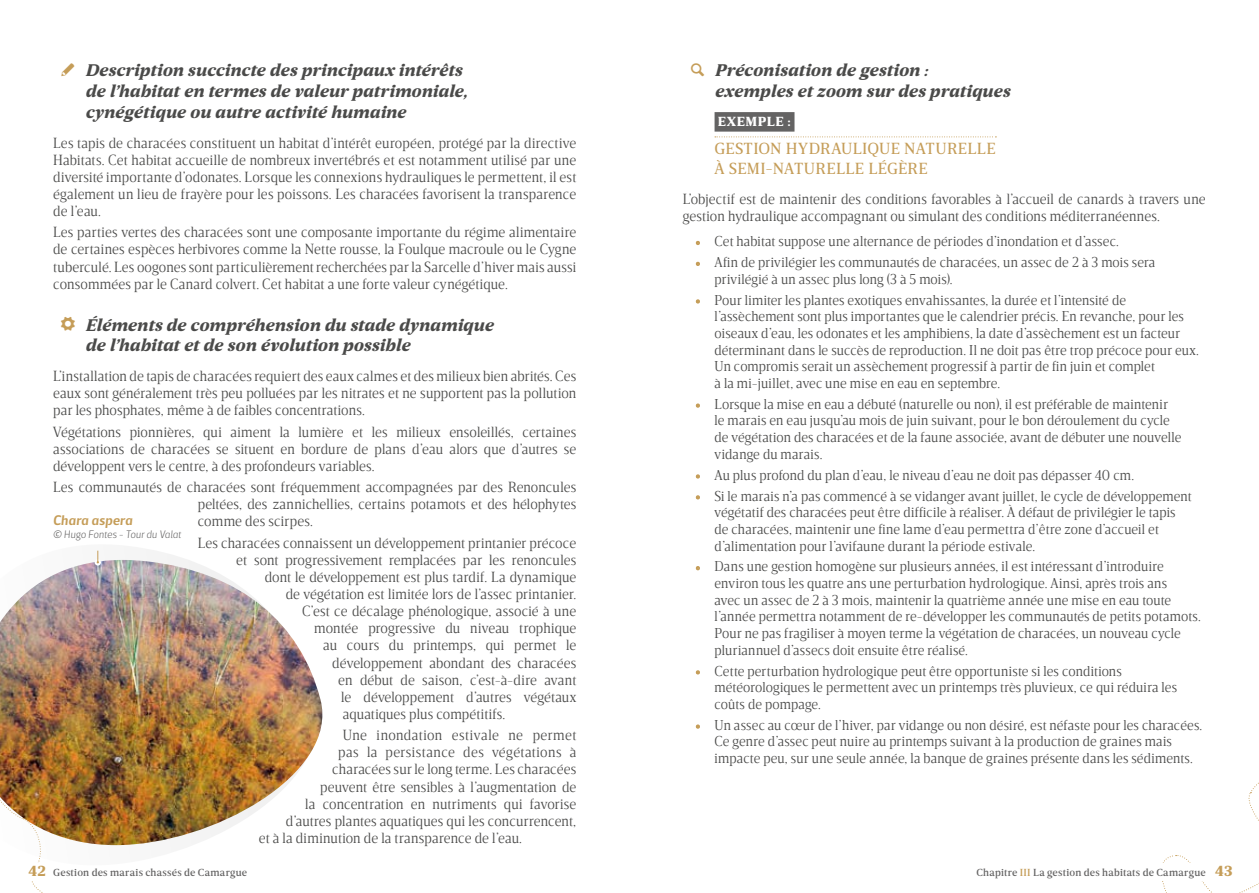
<style>
.page{position:relative;width:1259px;height:893px;background:#fff}
.page>*{position:absolute;margin:0;border:0;box-sizing:border-box;transform-origin:0 0}
.t1{font:italic 900 17.25px/20.7px "Breve News";letter-spacing:.025em;color:#4a4a49}
.t2{font:16.5px/19.8px "Breve News";letter-spacing:.015em;color:#c59d58}
.t3{font:300 14.25px/17.1px "Breve Title";letter-spacing:.01em;color:#4a4a49;text-align:justify}
.t4{font:300 14.25px "Breve Title";letter-spacing:.03em;color:#4a4a49}
.t5{font:300 13.8px/16.6px "Breve Title";letter-spacing:.01em;color:#4a4a49}
.t6{font:italic 600 13.5px "Breve Sans Title";letter-spacing:.02em;color:#c59d58}
.t7{font:900 13.5px "Breve News";letter-spacing:.05em;color:#fff}
.t8{font:500 10.5px "Breve News";letter-spacing:.02em;color:#646363}
.t9{font:italic 200 10.5px "Breve Sans Title";letter-spacing:.01em;color:#646363}
.s1{font-family:"Entypo";font-weight:400;font-style:normal;font-size:33px;color:#c59d58}
.s2{font-weight:500}
.s3{color:#c59d58}
.s4{font-weight:900;font-size:15px;color:#c59d58}
</style>
<div class="page">
<svg style="left:1162px;top:782px;width:97px;height:111px"></svg>
<div style="left:1205px;top:863px;width:37px;height:17px;background:#fff"></div>
<div style="left:682px;top:863px;width:523px;height:17px;background:#fff"></div>
<div style="left:714px;top:112px;width:80px;height:20px;background:#646363"></div>
<svg style="left:715px;top:137px;width:281px;height:1px"></svg>
<img style="left:0;top:560px;width:323px;height:285px">
<svg style="left:95px;top:559px;width:6px;height:7px"></svg>
<svg style="left:97px;top:551px;width:2px;height:12px"></svg>
<p class="t1" style="left:85px;top:61px;width:384px;text-indent:-25px"><span class="s1">&amp;</span> Description succincte des principaux intérêts de l’habitat en termes de valeur patrimoniale, cynégétique ou autre activité humaine</p>
<p class="t3" style="left:53px;top:134px;width:525px">Les tapis de characées constituent un habitat d’intérêt européen, protégé par la directive Habitats. Cet habitat accueille de nombreux invertébrés et est notamment utilisé par une diversité importante d’odonates. Lorsque les connexions hydrauliques le permettent, il est également un lieu de frayère pour les poissons. Les characées favorisent la transparence de l’eau.</p>
<p class="t3" style="left:53px;top:224px;width:524px">Les parties vertes des characées sont une composante importante du régime alimentaire de certaines espèces herbivores comme la Nette rousse, la Foulque macroule ou le Cygne tuberculé. Les oogones sont particulièrement recherchées par la Sarcelle d’hiver mais aussi consommées par le Canard colvert. Cet habitat a une forte valeur cynégétique.</p>
<p class="t1" style="left:85px;top:315px;width:409px;text-indent:-26px"><span class="s1">@</span> Éléments de compréhension du stade dynamique de l’habitat et de son évolution possible</p>
<p class="t3" style="left:53px;top:368px;width:524px">L’installation de tapis de characées requiert des eaux calmes et des milieux bien abrités. Ces eaux sont généralement très peu polluées par les nitrates et ne supportent pas la pollution par les phosphates, même à de faibles concentrations.</p>
<p class="t3" style="left:53px;top:423px;width:524px">Végétations pionnières, qui aiment la lumière et les milieux ensoleillés, certaines associations de characées se situent en bordure de plans d’eau alors que d’autres se développent vers le centre, à des profondeurs variables.</p>
<p class="t3" style="left:198px;top:479px;width:380px;text-indent:-145px">Les communautés de characées sont fréquemment accompagnées par des Renoncules peltées, des zannichellies, certains potamots et des hélophytes comme des scirpes.</p>
<p class="t3" style="left:198px;top:534px;width:380px">Les characées connaissent un développement printanier précoce</p>
<p class="t3" style="left:236px;top:551px;width:341px">et sont progressivement remplacées par les renoncules</p>
<p class="t3" style="left:265px;top:568px;width:313px">dont le développement est plus tardif. La dynamique</p>
<p class="t3" style="left:286px;top:586px;width:292px">de végétation est limitée lors de l’assec printanier.</p>
<p class="t3" style="left:302px;top:603px;width:275px">C’est ce décalage phénologique, associé à une</p>
<p class="t3" style="left:314px;top:620px;width:263px">montée progressive du niveau trophique</p>
<p class="t3" style="left:323px;top:637px;width:255px">au cours du printemps, qui permet le</p>
<p class="t3" style="left:332px;top:654px;width:246px">développement abondant des characées</p>
<p class="t3" style="left:338px;top:671px;width:239px">en début de saison, c’est-à-dire avant</p>
<p class="t3" style="left:341px;top:688px;width:236px">le développement d’autres végétaux</p>
<p class="t3" style="left:343px;top:705px;width:164px">aquatiques plus compétitifs.</p>
<p class="t3" style="left:343px;top:727px;width:235px">Une inondation estivale ne permet</p>
<p class="t4" style="left:338px;top:744px;width:239px">pas la persistance des végétations à</p>
<p class="t3" style="left:332px;top:761px;width:245px">characées sur le long terme. Les characées</p>
<p class="t3" style="left:320px;top:778px;width:258px">peuvent être sensibles à l’augmentation de</p>
<p class="t3" style="left:305px;top:795px;width:273px">la concentration en nutriments qui favorise</p>
<p class="t3" style="left:286px;top:812px;width:292px">d’autres plantes aquatiques qui les concurrencent,</p>
<p class="t3" style="left:259px;top:829px;width:265px">et à la diminution de la transparence de l’eau.</p>
<p class="t6" style="left:53px;top:513px;width:81px">Chara aspera</p>
<p class="t9" style="left:53px;top:528px;width:129px"><span class="s2">©</span> Hugo Fontes - Tour du Valat</p>
<p class="t1" style="left:714px;top:61px;width:297px;text-indent:-25px"><span class="s1">ô</span> Préconisation de gestion : exemples et zoom sur des pratiques</p>
<p class="t7" style="left:718px;top:114px;width:74px">EXEMPLE :</p>
<p class="t2" style="left:714px;top:139px;width:283px">GESTION HYDRAULIQUE NATURELLE<br>À SEMI-NATURELLE LÉGÈRE</p>
<p class="t3" style="left:682px;top:190px;width:524px">L’objectif est de maintenir des conditions favorables à l’accueil de canards à travers une gestion hydraulique accompagnant ou simulant des conditions méditerranéennes.</p>
<p class="t5" style="left:695px;top:233px;width:425px"><span class="s3">•</span> Cet habitat suppose une alternance de périodes d’inondation et d’assec.</p>
<p class="t5" style="left:714px;top:254px;width:442px;text-indent:-19px"><span class="s3">•</span> Afin de privilégier les communautés de characées, un assec de 2 à 3 mois sera privilégié à un assec plus long (3 à 5 mois).</p>
<p class="t5" style="left:714px;top:291px;width:486px;text-indent:-19px"><span class="s3">•</span> Pour limiter les plantes exotiques envahissantes, la durée et l’intensité de l’assèchement sont plus importantes que le calendrier précis. En revanche, pour les oiseaux d’eau, les odonates et les amphibiens, la date d’assèchement est un facteur déterminant dans le succès de reproduction. Il ne doit pas être trop précoce pour eux.<br>Un compromis serait un assèchement progressif à partir de fin juin et complet<br>à la mi-juillet, avec une mise en eau en septembre.</p>
<p class="t5" style="left:714px;top:396px;width:468px;text-indent:-19px"><span class="s3">•</span> Lorsque la mise en eau a débuté (naturelle ou non), il est préférable de maintenir le marais en eau jusqu’au mois de juin suivant, pour le bon déroulement du cycle de végétation des characées et de la faune associée, avant de débuter une nouvelle vidange du marais.</p>
<p class="t5" style="left:695px;top:466px;width:440px"><span class="s3">•</span> Au plus profond du plan d’eau, le niveau d’eau ne doit pas dépasser 40 cm.</p>
<p class="t5" style="left:714px;top:487px;width:478px;text-indent:-19px"><span class="s3">•</span> Si le marais n’a pas commencé à se vidanger avant juillet, le cycle de développement végétatif des characées peut être difficile à réaliser. À défaut de privilégier le tapis de characées, maintenir une fine lame d’eau permettra d’être zone d’accueil et d’alimentation pour l’avifaune durant la période estivale.</p>
<p class="t5" style="left:714px;top:558px;width:488px;text-indent:-19px"><span class="s3">•</span> Dans une gestion homogène sur plusieurs années, il est intéressant d’introduire environ tous les quatre ans une perturbation hydrologique. Ainsi, après trois ans<br>avec un assec de 2 à 3 mois, maintenir la quatrième année une mise en eau toute l’année permettra notamment de re-développer les communautés de petits potamots.<br>Pour ne pas fragiliser à moyen terme la végétation de characées, un nouveau cycle pluriannuel d’assecs doit ensuite être réalisé.</p>
<p class="t5" style="left:714px;top:662px;width:464px;text-indent:-19px"><span class="s3">•</span> Cette perturbation hydrologique peut être opportuniste si les conditions météorologiques le permettent avec un printemps très pluvieux, ce qui réduira les coûts de pompage.</p>
<p class="t5" style="left:714px;top:717px;width:489px;text-indent:-19px"><span class="s3">•</span> Un assec au cœur de l’hiver, par vidange ou non désiré, est néfaste pour les characées.<br>Ce genre d’assec peut nuire au printemps suivant à la production de graines mais impacte peu, sur une seule année, la banque de graines présente dans les sédiments.</p>
<p class="t8" style="left:29px;top:866px;width:220px"><span class="s4">42</span> Gestion des marais chassés de Camargue</p>
<p class="t8" style="left:976px;top:866px;width:258px">Chapitre <span class="s3">III</span> La gestion des habitats de Camargue <span class="s4">43</span></p>
</div>
